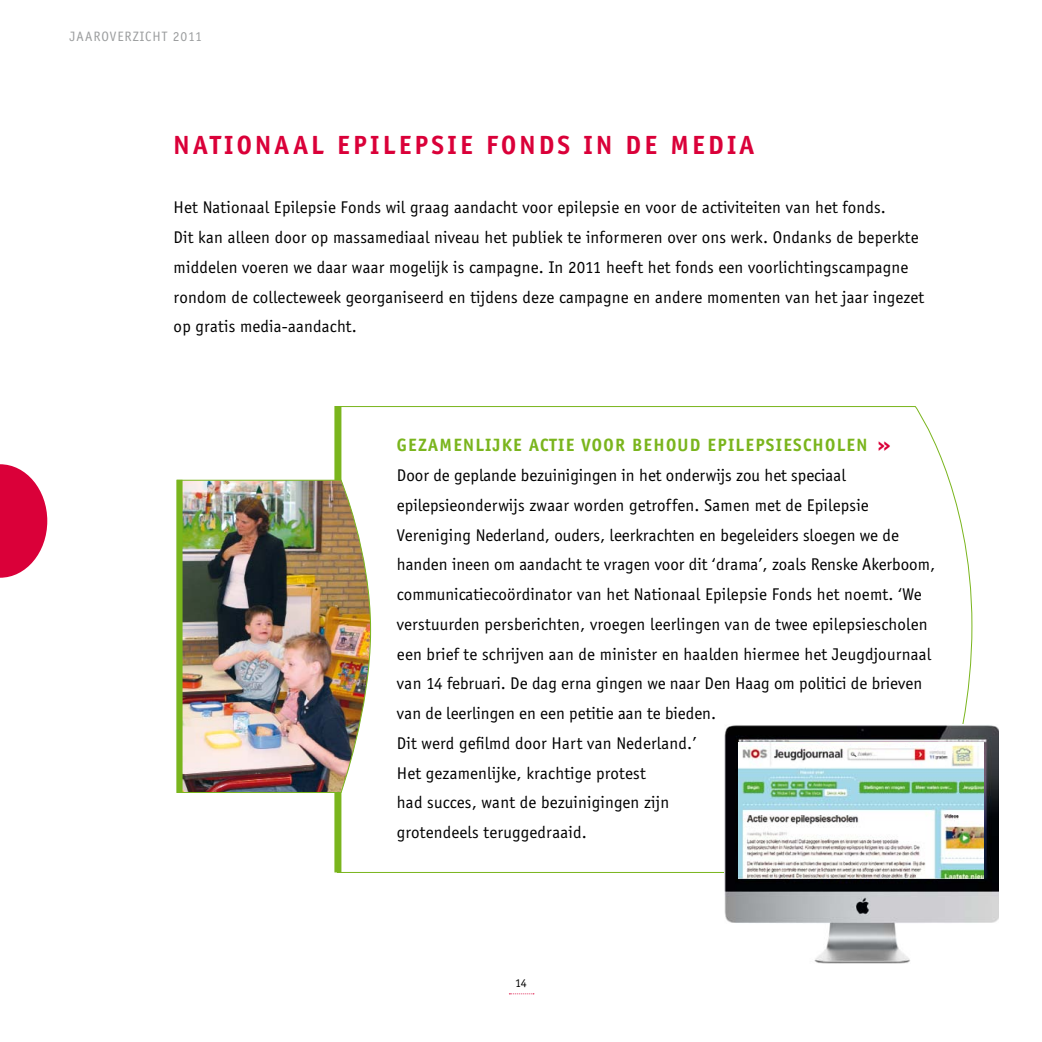
<style>
.page{position:relative;width:1042px;height:1042px;background:#fff}
.page>*{position:absolute;margin:0;border:0;box-sizing:border-box;transform-origin:0 0}
.t1{font:700 27.12px "Officina Sans";letter-spacing:.12em;color:#da0039}
.t2{font:700 18.38px "Officina Sans";letter-spacing:.07em;color:#7ab51d}
.t3{font:17.5px/29.8px "Officina Sans";letter-spacing:.01em;color:#000}
.t4{font:14px "Officina Sans";letter-spacing:.07em;color:#9c9e9f}
.t5{font:12.25px "Officina Sans";color:#000}
.s1{font-family:"Verdana";color:#da0039}
</style>
<div class="page">
<svg style="left:509px;top:993px;width:25px;height:1px"></svg>
<svg style="left:336px;top:406px;width:637px;height:467px"></svg>
<div style="left:334px;top:406px;width:7px;height:466px;background:#7ab51d"></div>
<img style="left:724px;top:724px;width:275px;height:239px">
<img style="left:739px;top:742px;width:245px;height:136px">
<img style="left:176px;top:479px;width:195px;height:314px">
<div style="left:177px;top:480px;width:6px;height:313px;background:#7ab51d"></div>
<svg style="left:0;top:464px;width:47px;height:114px"></svg>
<p class="t4" style="left:69px;top:29px;width:134px">jaaroverzicht 2011</p>
<h1 class="t1" style="left:174px;top:128px;width:17px">NATIO</h1>
<h1 class="t1" style="left:255px;top:128px;width:486px">NAAL EPILEPSIE FONDS IN DE MEDIA</h1>
<p class="t3" style="left:174px;top:193px;width:752px">H et Nationaal Epilepsie Fonds wil graag aandacht voor epilepsie en voor de activiteiten van het fonds.<br>Dit kan alleen door op massamediaal niveau het publiek te informeren over ons werk. Ondanks de beperkte middelen voeren we daar waar mogelijk is campagne. In 2011 heeft het fonds een voorlichtingscampagne rondom de collecteweek georganiseerd en tijdens deze campagne en andere momenten van het jaar ingezet op gratis media-aandacht.</p>
<p class="t2" style="left:397px;top:434px;width:12px">GEZA</p>
<p class="t2" style="left:439px;top:434px;width:100px">MENLIJKE ACTIE</p>
<p class="t2" style="left:581px;top:434px;width:12px">VOOR</p>
<p class="t2" style="left:632px;top:434px;width:23px">BEHO</p>
<p class="t2" style="left:677px;top:434px;width:137px">UD EPILEPSIESCHO</p>
<p class="t2" style="left:837px;top:434px;width:57px">LEN <span class="s1">»</span></p>
<p class="t3" style="left:397px;top:460px;width:540px">Door de geplande bezuinigingen in het onderwijs zou het speciaal epilepsieonderwijs zwaar worden getroffen. Samen met de Epilepsie Vereniging Nederland, ouders, leerkrachten en begeleiders sloegen we de handen ineen om aandacht te vragen voor dit ‘drama’, zoals Renske Akerboom, communicatiecoördinator van het Nationaal Epilepsie Fonds het noemt. ‘We verstuurden persberichten, vroegen leerlingen van de twee epilepsiescholen een brief te schrijven aan de minister en haalden hiermee het Jeugdjournaal van 14 februari. De dag erna gingen we naar Den H aag om politici de brieven van de leerlingen en een petitie aan te bieden.<br>Dit werd gefilmd door H art van Nederland.’<br>H et gezamenlijke, krachtige protest<br>had succes, want de bezuinigingen zijn<br>grotendeels teruggedraaid.</p>
<p class="t5" style="left:515px;top:976px;width:13px">14</p>
</div>
